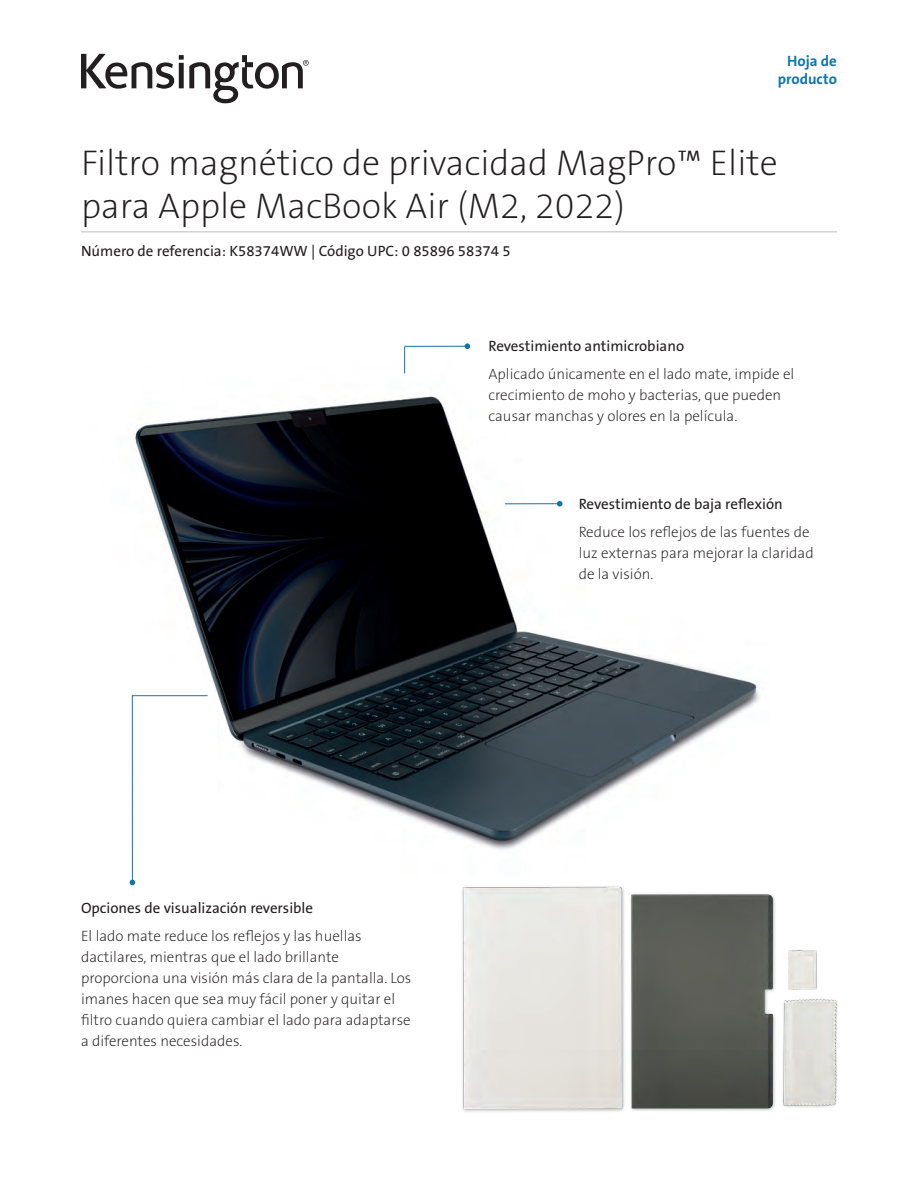
<style>
.page{position:relative;width:918px;height:1188px;background:#fff}
.page>*{position:absolute;margin:0;border:0;box-sizing:border-box;transform-origin:0 0}
.t1{font:36px/43.2px "The Sans KENSINGTON2 XL";color:#231f20}
.t2{font:15px/21px "The Sans KENSINGTON2 XL";color:#231f20}
.t3{font:15px "The Sans KENSINGTON5 Rg";color:#231f20}
.t4{font:15px/18px "The Sans KENSINGTON7 Bd";color:#0e76ae;text-align:right}
</style>
<div class="page">
<img style="left:129px;top:345px;width:631px;height:541px">
<img style="left:445px;top:866px;width:393px;height:246px">
<svg style="left:81px;top:54px;width:228px;height:49px"></svg>
<svg style="left:130px;top:695px;width:78px;height:190px"></svg>
<hr style="left:404px;top:346px;width:63px;height:1px;background:#0e76ae">
<svg style="left:465px;top:343px;width:5px;height:6px"></svg>
<svg style="left:404px;top:347px;width:1px;height:26px"></svg>
<hr style="left:505px;top:503px;width:55px;height:1px;background:#0e76ae">
<svg style="left:557px;top:501px;width:6px;height:6px"></svg>
<hr style="left:81px;top:231px;width:756px;height:1px;background:#bcbdc0">
<p class="t4" style="left:778px;top:52px;width:61px">Hoja de producto</p>
<h1 class="t1" style="left:81px;top:142px;width:698px">Filtro magnético de privacidad MagPro™ Elite para Apple MacBook Air (M2, 2022)</h1>
<p class="t3" style="left:81px;top:243px;width:431px">Número de referencia: K58374WW | Código UPC: 0 85896 58374 5</p>
<p class="t3" style="left:489px;top:338px;width:197px">Revestimiento antimicrobiano</p>
<p class="t2" style="left:489px;top:364px;width:307px">Aplicado únicamente en el lado mate, impide el crecimiento de moho y bacterias, que pueden causar manchas y olores en la película.</p>
<p class="t3" style="left:81px;top:900px;width:234px">Opciones de visualización reversible</p>
<p class="t2" style="left:81px;top:926px;width:332px">El lado mate reduce los reflejos y las huellas dactilares, mientras que el lado brillante proporciona una visión más clara de la pantalla. Los imanes hacen que sea muy fácil poner y quitar el filtro cuando quiera cambiar el lado para adaptarse a diferentes necesidades.</p>
<p class="t3" style="left:579px;top:496px;width:206px">Revestimiento de baja reflexión</p>
<p class="t2" style="left:579px;top:522px;width:236px">Reduce los reflejos de las fuentes de luz externas para mejorar la claridad de la visión.</p>
</div>
